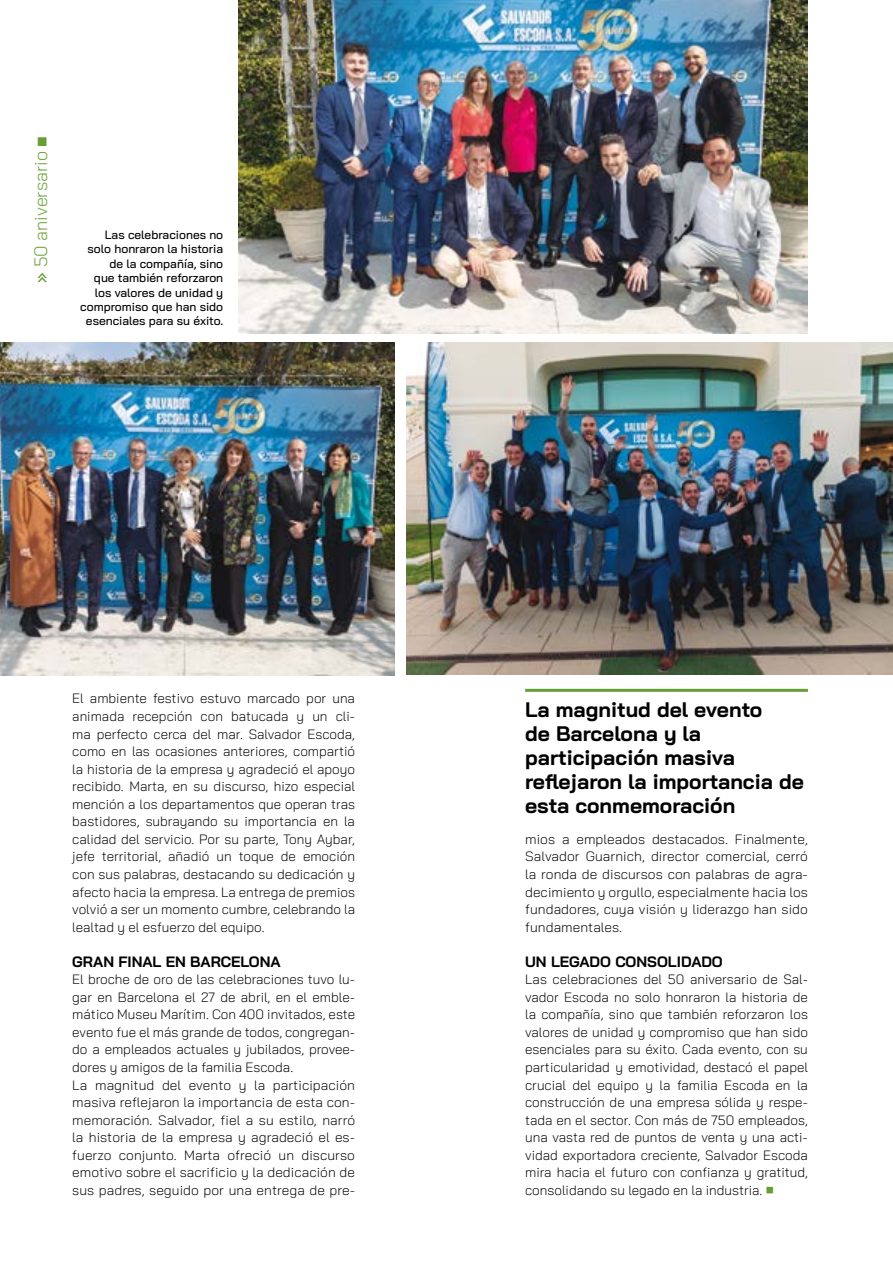
<style>
.page{position:relative;width:893px;height:1263px;background:#fff}
.page>*{position:absolute;margin:0;border:0;box-sizing:border-box;transform-origin:0 0}
.t1{font:700 21px/24px "Bai Jamjuree";color:#000}
.t2{font:300 18px "Bai Jamjuree";color:#669f34}
.t3{font:700 15px "Bai Jamjuree";color:#000}
.t4{font:300 13.5px/17.5px "Bai Jamjuree";color:#000;text-align:justify}
.t5{font:500 12px/14.4px "Bai Jamjuree";color:#000;text-align:right}
.s1{font-weight:500}
.s2{font-weight:400}
.s3{color:#669f34}
</style>
<div class="page">
<img style="left:0;top:342px;width:395px;height:333px">
<img style="left:406px;top:342px;width:487px;height:333px">
<img style="left:239px;top:0;width:569px;height:334px">
<hr style="left:525px;top:689px;width:283px;height:3px;background:#669f34">
<h2 class="t2" style="left:26px;top:283px;width:148px;rotate:-90deg"><span class="s1">»</span> 50 aniversario <span class="s2">■</span></h2>
<p class="t5" style="left:80px;top:228px;width:145px">Las celebraciones no solo honraron la historia de la compañía, sino<br>que también reforzaron los valores de unidad y compromiso que han sido esenciales para su éxito.</p>
<p class="t4" style="left:72px;top:690px;width:284px">El ambiente festivo estuvo marcado por una animada recepción con batucada y un cli&shy;ma perfecto cerca del mar. Salvador Escoda, como en las ocasiones anteriores, compartió la historia de la empresa y agradeció el apoyo recibido. Marta, en su discurso, hizo especial mención a los departamentos que operan tras bastidores, subrayando su importancia en la calidad del servicio. Por su parte, Tony Aybar, jefe territorial, añadió un toque de emoción con sus palabras, destacando su dedicación y afecto hacia la empresa. La entrega de premios volvió a ser un momento cumbre, celebrando la lealtad y el esfuerzo del equipo.</p>
<p class="t3" style="left:72px;top:953px;width:210px">GRAN FINAL EN BARCELONA</p>
<p class="t4" style="left:72px;top:971px;width:284px;text-align:left">El broche de oro de las celebraciones tuvo lu&shy;gar en Barcelona el 27 de abril, en el emble&shy;mático Museu Marítim. Con 400 invitados, este evento fue el más grande de todos, congregan&shy;do a empleados actuales y jubilados, provee&shy;dores y amigos de la familia Escoda.<br>La magnitud del evento y la participación masiva reflejaron la importancia de esta con&shy;memoración. Salvador, fiel a su estilo, narró la historia de la empresa y agradeció el es&shy;fuerzo conjunto. Marta ofreció un discurso emotivo sobre el sacrificio y la dedicación de sus padres, seguido por una entrega de pre-</p>
<h1 class="t1" style="left:525px;top:698px;width:280px">La magnitud del evento<br>de Barcelona y la participación masiva reflejaron la importancia de esta conmemoración</h1>
<p class="t4" style="left:525px;top:830px;width:284px">mios a empleados destacados. Finalmente, Salvador Guarnich, director comercial, cerró la ronda de discursos con palabras de agra&shy;decimiento y orgullo, especialmente hacia los fundadores, cuya visión y liderazgo han sido fundamentales.</p>
<p class="t3" style="left:525px;top:953px;width:199px">UN LEGADO CONSOLIDADO</p>
<p class="t4" style="left:525px;top:971px;width:284px">Las celebraciones del 50 aniversario de Sal&shy;vador Escoda no solo honraron la historia de la compañía, sino que también reforzaron los valores de unidad y compromiso que han sido esenciales para su éxito. Cada evento, con su particularidad y emotividad, destacó el papel crucial del equipo y la familia Escoda en la construcción de una empresa sólida y respe&shy;tada en el sector. Con más de 750 empleados, una vasta red de puntos de venta y una acti&shy;vidad exportadora creciente, Salvador Escoda mira hacia el futuro con confianza y gratitud, consolidando su legado en la industria. <span class="s3">■</span></p>
</div>
